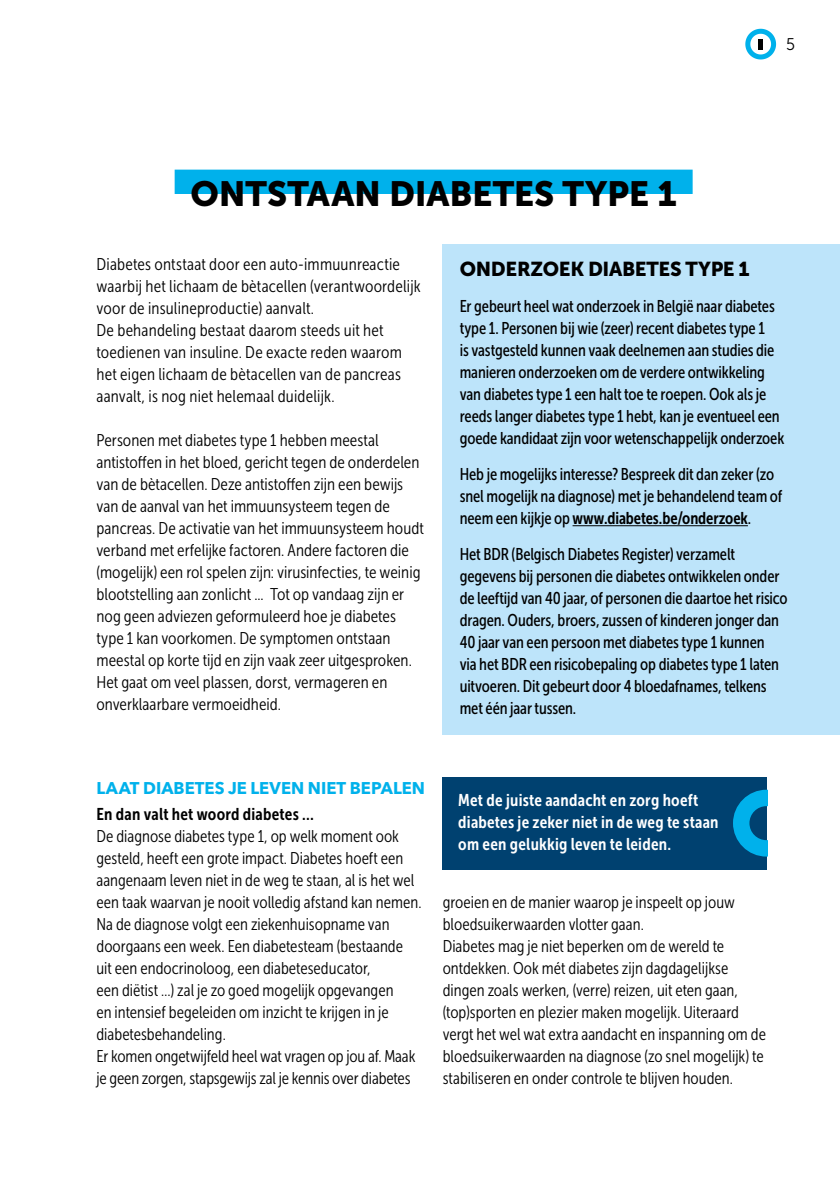
<style>
.page{position:relative;width:840px;height:1191px;background:#fff}
.page>*{position:absolute;margin:0;border:0;box-sizing:border-box;transform-origin:0 0}
.t1{font:34.8px "Museo Sans 900";letter-spacing:-.005em;color:#000}
.t2{font:20px "Museo Sans 900";letter-spacing:-.015em;color:#000}
.t3{font:17px/22px "Museo Sans Cond 300";letter-spacing:.005em;color:#000}
.t4{font:17px/22px "Museo Sans Cond 500";letter-spacing:-.01em;color:#000;scale:.96 1}
.t5{font:17px/22px "Museo Sans Cond 700";letter-spacing:.015em;color:#fff}
.t6{font:17px "Museo Sans Cond 700";letter-spacing:.01em;color:#000;scale:.96 1}
.t7{font:700 17px "Avenir Next";color:#00b1eb}
.t8{font:17px "Museo Sans Cond 700";letter-spacing:.01em;color:#000}
.t9{font:17px "Museo Sans 300";color:#000;scale:.95 1}
.s1{font-family:"Museo Sans Cond 500"}
</style>
<div class="page">
<svg style="left:745px;top:28px;width:32px;height:32px"></svg>
<hr style="left:758px;top:39px;width:4px;height:10px;background:#000">
<div style="left:174px;top:170px;width:518px;height:24px;background:#00b1eb"></div>
<div style="left:442px;top:776px;width:324px;height:93px;background:#004170"></div>
<svg style="left:733px;top:789px;width:33px;height:67px"></svg>
<div style="left:442px;top:244px;width:397px;height:490px;background:#bde4fa"></div>
<hr style="left:572px;top:525px;width:175px;height:1px;background:#000">
<h1 class="t1" style="left:190px;top:174px;width:487px">ONTSTAAN DIABETES TYPE 1</h1>
<p class="t9" style="left:785px;top:35px;width:11px">5</p>
<p class="t3" style="left:96px;top:253px;width:325px">Diabetes ontstaat door een auto-immuunreactie waarbij het lichaam de bètacellen (verantwoordelijk voor de insulineproductie) aanvalt.<br>De behandeling bestaat daarom steeds uit het toedienen van insuline. De exacte reden waarom het eigen lichaam de bètacellen van de pancreas aanvalt, is nog niet helemaal duidelijk.</p>
<p class="t3" style="left:96px;top:429px;width:328px">Personen met diabetes type 1 hebben meestal antistoffen in het bloed, gericht tegen de onderdelen van de bètacellen. Deze antistoffen zijn een bewijs van de aanval van het immuunsysteem tegen de pancreas. De activatie van het immuunsysteem houdt verband met erfelijke factoren. Andere factoren die (mogelijk) een rol spelen zijn: virusinfecties, te weinig blootstelling aan zonlicht ... Tot op vandaag zijn er nog geen adviezen geformuleerd hoe je diabetes type 1 kan voorkomen. De symptomen ontstaan meestal op korte tijd en zijn vaak zeer uitgesproken.<br>Het gaat om veel plassen, dorst, vermageren en onverklaarbare vermoeidheid.</p>
<p class="t2" style="left:459px;top:257px;width:291px">ONDERZOEK DIABETES TYPE 1</p>
<p class="t4" style="left:459px;top:295px;width:339px">Er gebeurt heel wat onderzoek in België naar diabetes type 1. Personen bij wie (zeer) recent diabetes type 1<br>is vastgesteld kunnen vaak deelnemen aan studies die manieren onderzoeken om de verdere ontwikkeling van diabetes type 1 een halt toe te roepen. Ook als je reeds langer diabetes type 1 hebt, kan je eventueel een goede kandidaat zijn voor wetenschappelijk onderzoek</p>
<p class="t4" style="left:459px;top:463px;width:337px">Heb je mogelijks interesse? Bespreek dit dan zeker (zo snel mogelijk na diagnose) met je behandelend team of</p>
<p class="t6" style="left:459px;top:508px;width:305px"><span class="s1">neem een kijkje op</span> www.diabetes.be/onderzoek<span class="s1">.</span></p>
<p class="t4" style="left:459px;top:543px;width:343px">Het BDR (Belgisch Diabetes Register) verzamelt gegevens bij personen die diabetes ontwikkelen onder de leeftijd van 40 jaar, of personen die daartoe het risico dragen. Ouders, broers, zussen of kinderen jonger dan 40 jaar van een persoon met diabetes type 1 kunnen<br>via het BDR een risicobepaling op diabetes type 1 laten uitvoeren. Dit gebeurt door 4 bloedafnames, telkens met één jaar tussen.</p>
<p class="t7" style="left:96px;top:773px;width:330px">LAAT DIABETES JE LEVEN NIET BEPALEN</p>
<p class="t8" style="left:96px;top:805px;width:219px">En dan valt het woord diabetes …</p>
<p class="t3" style="left:96px;top:825px;width:326px">De diagnose diabetes type 1, op welk moment ook gesteld, heeft een grote impact. Diabetes hoeft een aangenaam leven niet in de weg te staan, al is het wel een taak waarvan je nooit volledig afstand kan nemen.<br>Na de diagnose volgt een ziekenhuisopname van doorgaans een week. Een diabetesteam (bestaande uit een endocrinoloog, een diabeteseducator,<br>een diëtist …) zal je zo goed mogelijk opgevangen<br>en intensief begeleiden om inzicht te krijgen in je diabetesbehandeling.<br>Er komen ongetwijfeld heel wat vragen op jou af. Maak je geen zorgen, stapsgewijs zal je kennis over diabetes</p>
<p class="t5" style="left:458px;top:789px;width:262px">Met de juiste aandacht en zorg hoeft diabetes je zeker niet in de weg te staan om een gelukkig leven te leiden.</p>
<p class="t3" style="left:442px;top:891px;width:324px">groeien en de manier waarop je inspeelt op jouw bloedsuikerwaarden vlotter gaan.<br>Diabetes mag je niet beperken om de wereld te ontdekken. Ook mét diabetes zijn dagdagelijkse dingen zoals werken, (verre) reizen, uit eten gaan, (top)sporten en plezier maken mogelijk. Uiteraard vergt het wel wat extra aandacht en inspanning om de bloedsuikerwaarden na diagnose (zo snel mogelijk) te stabiliseren en onder controle te blijven houden.</p>
</div>
